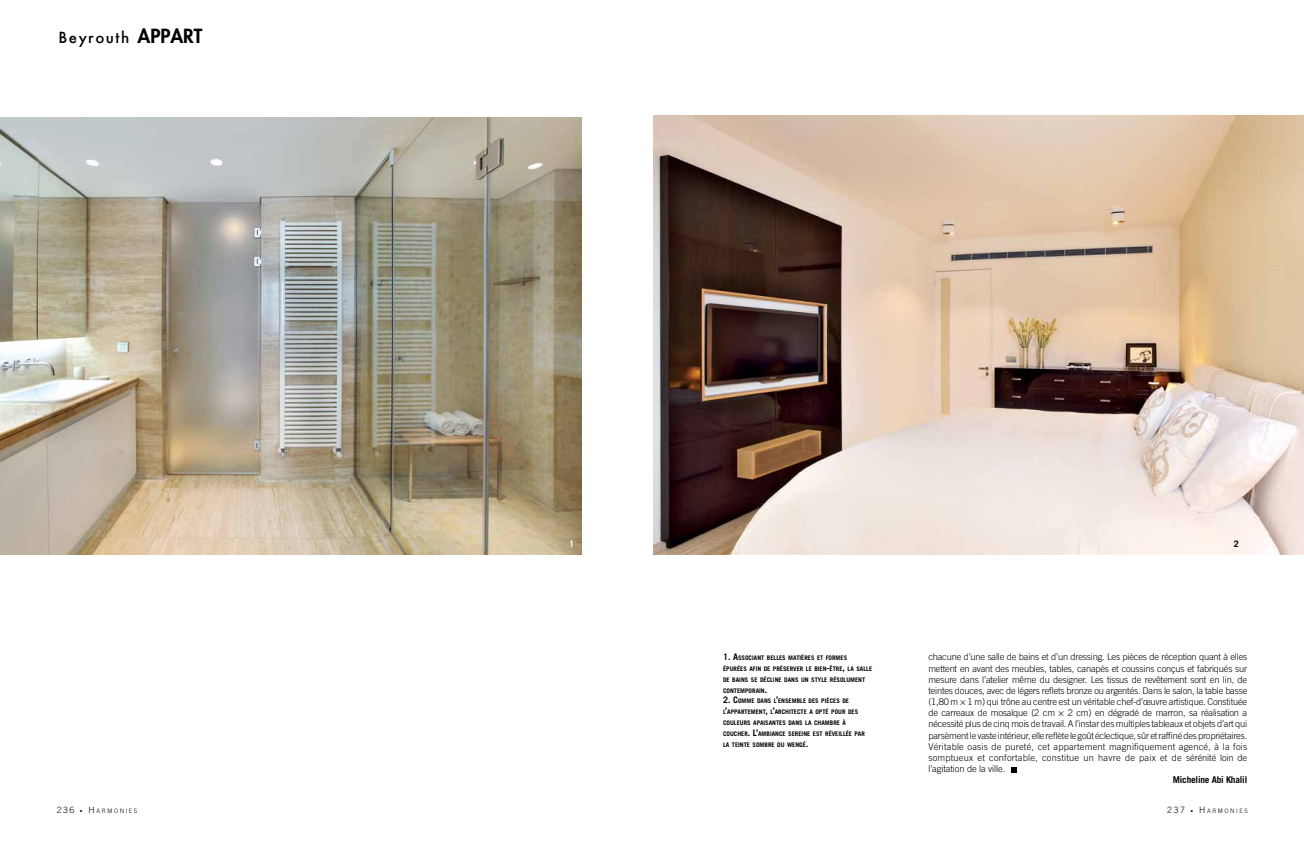
<style>
.page{position:relative;width:1304px;height:851px;background:#fff}
.page>*{position:absolute;margin:0;border:0;box-sizing:border-box;transform-origin:0 0}
.t1{font:500 15px "Futura";letter-spacing:.1em;color:#000}
.t2{font:300 9.3px/11.2px "Trade Gothic";letter-spacing:-.01em;color:#000;text-align:justify}
.t3{font:700 9.3px "Trade Gothic";letter-spacing:-.02em;color:#000}
.t4{font:700 9px "Trade Gothic";color:#fff}
.t5{font:700 9px "Trade Gothic";color:#000}
.t6{font:700 6.3px/10.8px "Trade Gothic";color:#000}
.t7{font:300 6.1px "Trade Gothic";letter-spacing:.255em;color:#000}
.s1{font-weight:800;font-size:19px}
.s2{font-size:9px}
.s3{font-size:8.7px}
.s4{font-size:5.4px}
</style>
<div class="page">
<img style="left:653px;top:116px;width:651px;height:438px">
<img style="left:0;top:117px;width:581px;height:437px">
<svg style="left:1011px;top:767px;width:5px;height:5px"></svg>
<h1 class="t1" style="left:59px;top:27px;width:145px">Beyrouth <span class="s1">APPART</span></h1>
<p class="t4" style="left:569px;top:538px;width:7px">1</p>
<p class="t5" style="left:1234px;top:538px;width:7px">2</p>
<p class="t6" style="left:723px;top:652px;width:151px"><span class="s2">1. A</span>SSOCIANT BELLES MATIÈRES ET FORMES ÉPURÉES AFIN DE PRÉSERVER LE BIEN<span class="s2">-</span>ÊTRE<span class="s2">,</span> LA SALLE DE BAINS SE DÉCLINE DANS UN STYLE RÉSOLUMENT CONTEMPORAIN<span class="s2">.</span></p>
<p class="t6" style="left:723px;top:695px;width:143px"><span class="s2">2. C</span>OMME DANS L<span class="s2">’</span>ENSEMBLE DES PIÈCES DE L<span class="s2">’</span>APPARTEMENT<span class="s2">,</span> L<span class="s2">’</span>ARCHITECTE A OPTÉ POUR DES COULEURS APAISANTES DANS LA CHAMBRE À COUCHER<span class="s2">. L’</span>AMBIANCE SEREINE EST RÉVEILLÉE PAR LA TEINTE SOMBRE DU WENGÉ<span class="s2">.</span></p>
<p class="t2" style="left:928px;top:651px;width:320px">chacune d’une salle de bains et d’un dressing. Les pièces de réception quant à elles mettent en avant des meubles, tables, canapés et coussins conçus et fabriqués sur mesure dans l’atelier même du designer. Les tissus de revêtement sont en lin, de teintes douces, avec de légers reflets bronze ou argentés. Dans le salon, la table basse (1,80 m × 1 m) qui trône au centre est un véritable chef-d’œuvre artistique. Constituée de carreaux de mosaïque (2 cm × 2 cm) en dégradé de marron, sa réalisation a nécessité plus de cinq mois de travail. A l’instar des multiples tableaux et objets d’art qui parsèment le vaste intérieur, elle reflète le goût éclectique, sûr et raffiné des propriétaires.<br>Véritable oasis de pureté, cet appartement magnifiquement agencé, à la fois somptueux et confortable, constitue un havre de paix et de sérénité loin de l’agitation de la ville.</p>
<p class="t3" style="left:1173px;top:774px;width:76px">Micheline Abi Khalil</p>
<p class="t7" style="left:57px;top:806px;width:82px"><span class="s3">236</span> <span class="s4">•</span> <span class="s3">H</span>ARMONIES</p>
<p class="t7" style="left:1167px;top:806px;width:82px"><span class="s3">237</span> <span class="s4">•</span> <span class="s3">H</span>ARMONIES</p>
</div>
